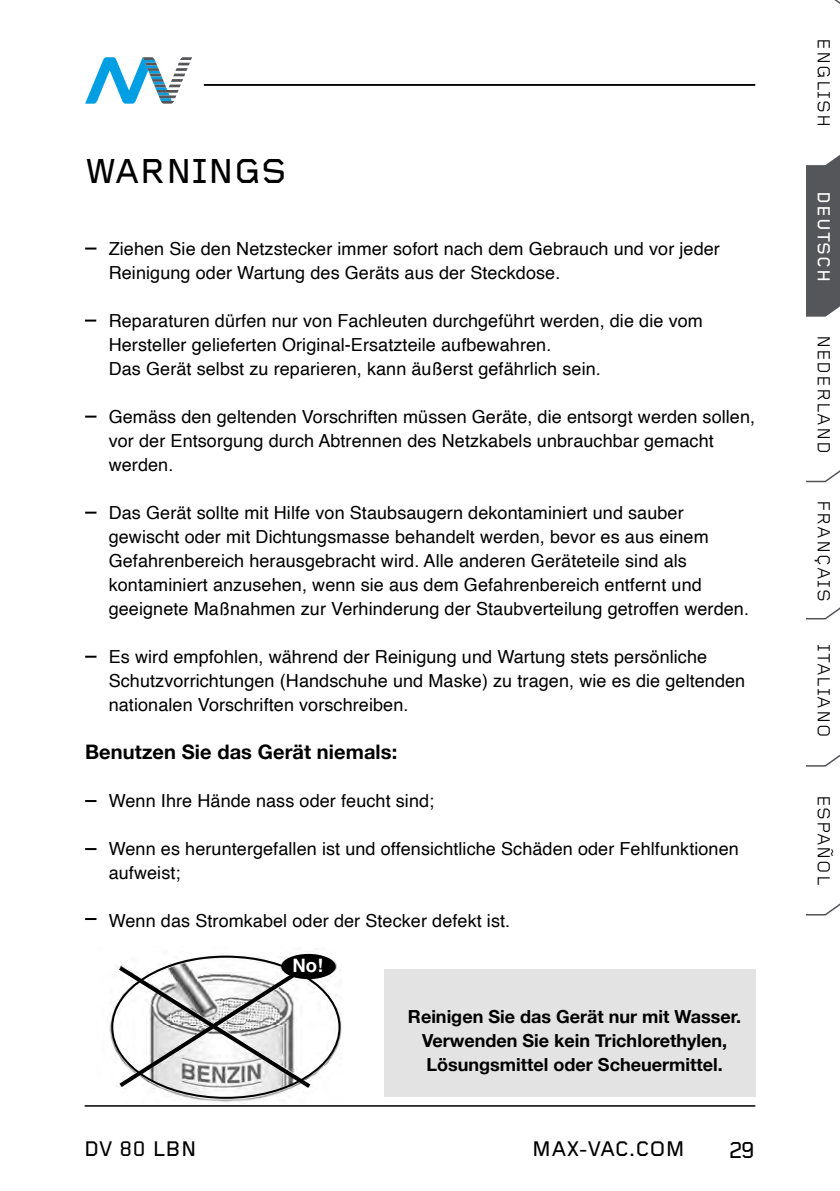
<style>
.page{position:relative;width:840px;height:1191px;background:#fff}
.page>*{position:absolute;margin:0;border:0;box-sizing:border-box;transform-origin:0 0}
.t1{font:500 36px "Foundry Gridnik";color:#000}
.t2{font:500 24px "Foundry Gridnik";color:#000}
.t3{font:500 22px "Foundry Gridnik";color:#000}
.t4{font:700 20px "Helvetica Neue";letter-spacing:.005em;color:#000}
.t5{font:700 18.4px "Helvetica";color:#fff}
.t6{font:18.2px "Foundry Gridnik";letter-spacing:.055em;color:#000}
.t7{font:500 18.2px "Foundry Gridnik";letter-spacing:.055em;color:#fff}
.t8{font:18px/24px "Helvetica";letter-spacing:.005em;color:#000}
.t9{font:700 18px/24px "Helvetica Neue";color:#000;text-align:center}
</style>
<div class="page">
<hr style="left:85px;top:1105px;width:669px;height:1px;background:#000">
<svg style="left:85px;top:57px;width:107px;height:47px"></svg>
<hr style="left:204px;top:84px;width:550px;height:2px;background:#000">
<svg style="left:806px;top:0;width:33px;height:916px"></svg>
<div style="left:384px;top:969px;width:371px;height:127px;background:#e3e3e3"></div>
<svg style="left:85px;top:247px;width:11px;height:2px"></svg>
<svg style="left:85px;top:319px;width:11px;height:2px"></svg>
<svg style="left:85px;top:415px;width:11px;height:2px"></svg>
<svg style="left:85px;top:511px;width:11px;height:2px"></svg>
<svg style="left:85px;top:655px;width:11px;height:2px"></svg>
<svg style="left:85px;top:800px;width:11px;height:2px"></svg>
<svg style="left:85px;top:848px;width:11px;height:2px"></svg>
<svg style="left:85px;top:918px;width:11px;height:2px"></svg>
<img style="left:107px;top:953px;width:235px;height:150px">
<svg style="left:114px;top:962px;width:200px;height:129px"></svg>
<div style="left:281px;top:954px;width:54px;height:25px;background:#000;border-radius:50%"></div>
<h1 class="t1" style="left:85px;top:151px;width:203px">WARNINGS</h1>
<p class="t8" style="left:109px;top:237px;width:612px">Ziehen Sie den Netzstecker immer sofort nach dem Gebrauch und vor jeder<br>Reinigung oder Wartung des Geräts aus der Steckdose.</p>
<p class="t8" style="left:109px;top:309px;width:595px">Reparaturen dürfen nur von Fachleuten durchgeführt werden, die die vom<br>Hersteller gelieferten Original-Ersatzteile aufbewahren.<br>Das Gerät selbst zu reparieren, kann äußerst gefährlich sein.</p>
<p class="t8" style="left:109px;top:405px;width:647px">Gemäss den geltenden Vorschriften müssen Geräte, die entsorgt werden sollen, vor der Entsorgung durch Abtrennen des Netzkabels unbrauchbar gemacht werden.</p>
<p class="t8" style="left:109px;top:501px;width:641px">Das Gerät sollte mit Hilfe von Staubsaugern dekontaminiert und sauber gewischt oder mit Dichtungsmasse behandelt werden, bevor es aus einem Gefahrenbereich herausgebracht wird. Alle anderen Geräteteile sind als kontaminiert anzusehen, wenn sie aus dem Gefahrenbereich entfernt und geeignete Maßnahmen zur Verhinderung der Staubverteilung getroffen werden.</p>
<p class="t8" style="left:109px;top:645px;width:637px">Es wird empfohlen, während der Reinigung und Wartung stets persönliche<br>Schutzvorrichtungen (Handschuhe und Maske) zu tragen, wie es die geltenden nationalen Vorschriften vorschreiben.</p>
<p class="t4" style="left:85px;top:736px;width:313px">Benutzen Sie das Gerät niemals:</p>
<p class="t8" style="left:109px;top:789px;width:327px">Wenn Ihre Hände nass oder feucht sind;</p>
<p class="t8" style="left:109px;top:837px;width:631px">Wenn es heruntergefallen ist und offensichtliche Schäden oder Fehlfunktionen aufweist;</p>
<p class="t8" style="left:109px;top:909px;width:403px">Wenn das Stromkabel oder der Stecker defekt ist.</p>
<p class="t5" style="left:292px;top:950px;width:32px">No!</p>
<p class="t9" style="left:408px;top:1005px;width:334px">Reinigen Sie das Gerät nur mit Wasser.<br>Verwenden Sie kein Trichlorethylen,<br>Lösungsmittel oder Scheuermittel.</p>
<p class="t3" style="left:84px;top:1137px;width:114px">DV 80 LBN</p>
<p class="t3" style="left:531px;top:1137px;width:155px">MAX-VAC.COM</p>
<h2 class="t2" style="left:728px;top:1136px;width:28px">29</h2>
<p class="t6" style="left:833px;top:38px;width:90px;rotate:90deg">ENGLISH</p>
<p class="t7" style="left:833px;top:191px;width:92px;rotate:90deg">DEUTSCH</p>
<p class="t6" style="left:833px;top:334px;width:121px;rotate:90deg">NEDERLAND</p>
<p class="t6" style="left:833px;top:500px;width:103px;rotate:90deg">FRANÇAIS</p>
<p class="t6" style="left:833px;top:644px;width:95px;rotate:90deg">ITALIANO</p>
<p class="t6" style="left:833px;top:795px;width:91px;rotate:90deg">ESPAÑOL</p>
</div>
